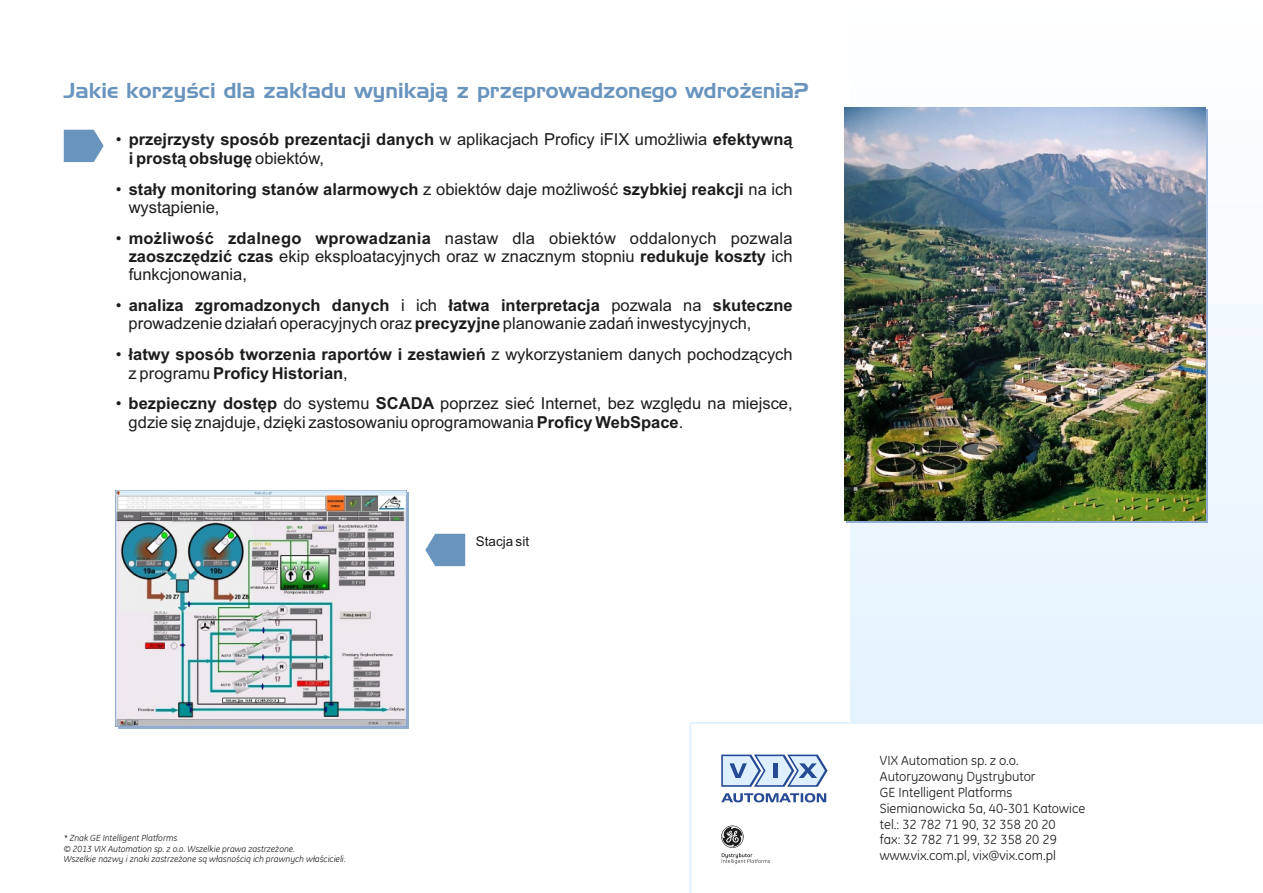
<style>
.page{position:relative;width:1263px;height:893px;background:#fff}
.page>*{position:absolute;margin:0;border:0;box-sizing:border-box;transform-origin:0 0}
.t1{font:21px "Handel Gothic EU";color:#6994bd}
.t2{font:16.5px/18.5px "Arial";color:#1c1c1c}
.t3{font:700 16.5px/18.5px "Arial";color:#1c1c1c}
.t4{font:13.5px/15.8px "GE Inspira";color:#1c1c1c}
.t5{font:13.5px "Arial";color:#1c1c1c}
.t6{font:italic 9px/10.5px "GE Inspira";color:#1c1c1c}
.s1{font-weight:400}
.s2{font-weight:700}
</style>
<div class="page">
<svg style="left:850px;top:107px;width:413px;height:615px"></svg>
<svg style="left:689px;top:722px;width:574px;height:171px"></svg>
<svg style="left:722px;top:853px;width:48px;height:11px"></svg>
<svg style="left:721px;top:825px;width:23px;height:23px"></svg>
<svg style="left:722px;top:826px;width:21px;height:21px"></svg>
<svg style="left:722px;top:827px;width:20px;height:20px"></svg>
<svg style="left:721px;top:793px;width:105px;height:9px"></svg>
<svg style="left:721px;top:755px;width:106px;height:32px;background:#acc2e0"></svg>
<svg style="left:64px;top:130px;width:40px;height:32px"></svg>
<img style="left:844px;top:107px;width:361px;height:414px">
<img style="left:116px;top:490px;width:290px;height:237px">
<svg style="left:425px;top:534px;width:40px;height:32px"></svg>
<p class="t1" style="left:64px;top:83px;width:746px">Jakie korzyści dla zakładu wynikają z przeprowadzonego wdrożenia?</p>
<p class="t3" style="left:129px;top:132px;width:665px;text-indent:-13px"><span class="s1">•</span> przejrzysty sposób prezentacji danych <span class="s1">w aplikacjach Proficy iFIX umożliwia</span> efektywną i prostą obsługę <span class="s1">obiektów,</span></p>
<p class="t3" style="left:129px;top:181px;width:665px;text-indent:-13px"><span class="s1">•</span> stały monitoring stanów alarmowych <span class="s1">z obiektów daje możliwość</span> szybkiej reakcji <span class="s1">na ich wystąpienie,</span></p>
<p class="t2" style="left:129px;top:230px;width:665px;text-align:justify;text-indent:-13px">• <span class="s2">możliwość zdalnego wprowadzania</span> nastaw dla obiektów oddalonych pozwala <span class="s2">zaoszczędzić czas</span> ekip eksploatacyjnych oraz w znacznym stopniu <span class="s2">redukuje koszty</span> ich funkcjonowania,</p>
<p class="t2" style="left:129px;top:298px;width:665px;text-indent:-13px">• <span class="s2">analiza zgromadzonych danych</span> i ich <span class="s2">łatwa interpretacja</span> pozwala na <span class="s2">skuteczne </span>prowadzenie działań operacyjnych oraz <span class="s2">precyzyjne</span> planowanie zadań inwestycyjnych,</p>
<p class="t3" style="left:129px;top:347px;width:665px;text-indent:-13px"><span class="s1">•</span> łatwy sposób tworzenia raportów i zestawień <span class="s1">z wykorzystaniem danych pochodzących z programu</span> Proficy Historian<span class="s1">,</span></p>
<p class="t2" style="left:129px;top:396px;width:665px;text-indent:-13px">• <span class="s2">bezpieczny dostęp</span> do systemu <span class="s2">SCADA</span> poprzez sieć Internet, bez względu na miejsce, gdzie się znajduje, dzięki zastosowaniu oprogramowania <span class="s2">Proficy WebSpace</span>.</p>
<p class="t5" style="left:476px;top:536px;width:55px">Stacja sit</p>
<p class="t6" style="left:64px;top:833px;width:284px">* Znak GE Intelligent Platforms<br>© 2013 VIX Automation sp. z o.o. Wszelkie prawa zastrzeżone.<br>Wszelkie nazwy i znaki zastrzeżone są własnością ich prawnych właścicieli.</p>
<p class="t4" style="left:880px;top:754px;width:207px">VIX Automation sp. z o.o.<br>Autoryzowany Dystrybutor<br>GE Intelligent Platforms<br>Siemianowicka 5a, 40-301 Katowice tel.: 32 782 71 90, 32 358 20 20<br>fax: 32 782 71 99, 32 358 20 29 www.vix.com.pl, vix@vix.com.pl</p>
</div>
